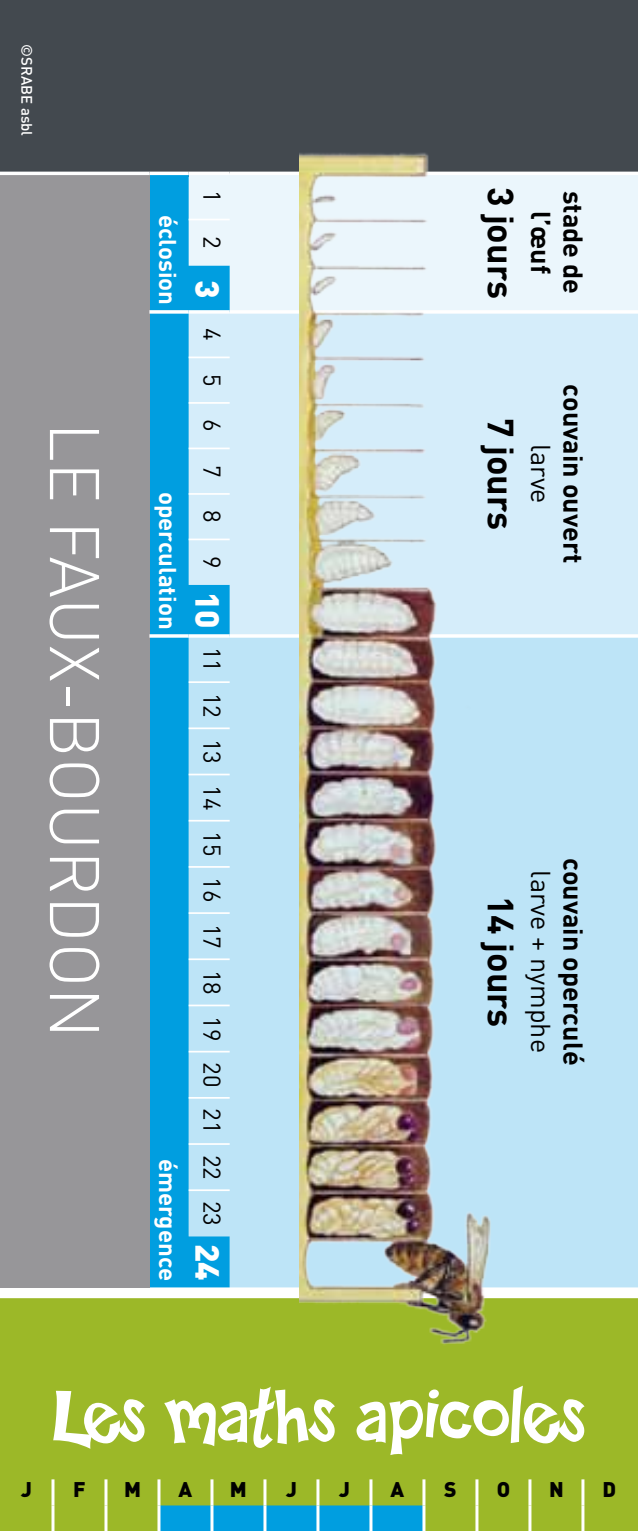
<style>
.page{position:relative;width:638px;height:1531px;background:#fff}
.page>*{position:absolute;margin:0;border:0;box-sizing:border-box;transform-origin:0 0}
.t1{font:84px "Happy Sans";color:#fff;scale:.96 1}
.t2{font:300 69px "DIN";color:#fff}
.t3{font:700 36px "DIN";color:#000}
.t4{font:700 27px/32.4px "DIN";color:#000;text-align:center}
.t5{font:27px "DIN";color:#000}
.t6{font:24px "DIN";color:#000}
.t7{font:700 24px "DIN";color:#fff}
.t8{font:900 21px "DIN";color:#000}
.t9{font:500 15px "DIN";color:#fff}
.s1{font-weight:900;font-size:33px;color:#fff}
</style>
<div class="page">
<div style="left:0;top:0;width:638px;height:207px;background:#43494f"></div>
<div style="left:0;top:1287px;width:638px;height:244px;background:#9cb828"></div>
<div style="left:230px;top:175px;width:408px;height:135px;background:#ebf6fc"></div>
<div style="left:230px;top:314px;width:408px;height:320px;background:#d5edfa"></div>
<div style="left:230px;top:638px;width:408px;height:649px;background:#bde4f7"></div>
<svg style="left:149px;top:175px;width:81px;height:1112px;background:#59bee9"></svg>
<div style="left:0;top:173px;width:149px;height:1114px;background:#979699"></div>
<hr style="left:189px;top:219px;width:41px;height:1px;background:#fff">
<hr style="left:189px;top:356px;width:41px;height:2px;background:#fff">
<hr style="left:189px;top:402px;width:41px;height:2px;background:#fff">
<hr style="left:189px;top:447px;width:41px;height:2px;background:#fff">
<hr style="left:189px;top:493px;width:41px;height:2px;background:#fff">
<hr style="left:189px;top:538px;width:41px;height:2px;background:#fff">
<hr style="left:189px;top:681px;width:41px;height:2px;background:#fff">
<hr style="left:189px;top:727px;width:41px;height:2px;background:#fff">
<hr style="left:189px;top:774px;width:41px;height:1px;background:#fff">
<hr style="left:189px;top:820px;width:41px;height:1px;background:#fff">
<hr style="left:189px;top:866px;width:41px;height:2px;background:#fff">
<hr style="left:189px;top:912px;width:41px;height:2px;background:#fff">
<hr style="left:189px;top:958px;width:41px;height:2px;background:#fff">
<hr style="left:189px;top:1004px;width:41px;height:2px;background:#fff">
<hr style="left:189px;top:1051px;width:41px;height:1px;background:#fff">
<hr style="left:189px;top:1097px;width:41px;height:2px;background:#fff">
<hr style="left:189px;top:1143px;width:41px;height:2px;background:#fff">
<hr style="left:189px;top:1189px;width:41px;height:2px;background:#fff">
<svg style="left:230px;top:313px;width:408px;height:1px"></svg>
<svg style="left:189px;top:310px;width:41px;height:4px"></svg>
<svg style="left:230px;top:637px;width:408px;height:1px"></svg>
<svg style="left:189px;top:634px;width:41px;height:4px"></svg>
<svg style="left:149px;top:634px;width:40px;height:4px"></svg>
<hr style="left:230px;top:172px;width:408px;height:3px;background:#fff">
<hr style="left:0;top:172px;width:149px;height:3px;background:#fff">
<svg style="left:149px;top:310px;width:40px;height:4px"></svg>
<hr style="left:189px;top:172px;width:41px;height:3px;background:#fff">
<hr style="left:149px;top:172px;width:40px;height:3px;background:#fff">
<img style="left:299px;top:153px;width:194px;height:1195px">
<div style="left:160px;top:1505px;width:262px;height:26px;background:#009ee0"></div>
<hr style="left:51px;top:1479px;width:3px;height:26px;background:#fff">
<hr style="left:104px;top:1479px;width:3px;height:26px;background:#fff">
<hr style="left:157px;top:1479px;width:3px;height:26px;background:#fff">
<hr style="left:210px;top:1479px;width:3px;height:26px;background:#fff">
<hr style="left:263px;top:1479px;width:3px;height:26px;background:#fff">
<hr style="left:316px;top:1479px;width:3px;height:26px;background:#fff">
<hr style="left:369px;top:1479px;width:3px;height:26px;background:#fff">
<hr style="left:422px;top:1479px;width:3px;height:26px;background:#fff">
<hr style="left:475px;top:1479px;width:3px;height:26px;background:#fff">
<hr style="left:528px;top:1479px;width:3px;height:26px;background:#fff">
<hr style="left:581px;top:1479px;width:3px;height:26px;background:#fff">
<hr style="left:51px;top:1505px;width:3px;height:26px;background:#fff">
<hr style="left:104px;top:1505px;width:3px;height:26px;background:#fff">
<hr style="left:157px;top:1505px;width:3px;height:26px;background:#fff">
<hr style="left:210px;top:1505px;width:3px;height:26px;background:#fff">
<hr style="left:263px;top:1505px;width:3px;height:26px;background:#fff">
<hr style="left:316px;top:1505px;width:3px;height:26px;background:#fff">
<hr style="left:369px;top:1505px;width:3px;height:26px;background:#fff">
<hr style="left:422px;top:1505px;width:3px;height:26px;background:#fff">
<hr style="left:475px;top:1505px;width:3px;height:26px;background:#fff">
<hr style="left:528px;top:1505px;width:3px;height:26px;background:#fff">
<hr style="left:581px;top:1505px;width:3px;height:26px;background:#fff">
<p class="t9" style="left:37px;top:44px;width:93px;rotate:90deg">©SRABE asbl</p>
<h2 class="t2" style="left:117px;top:422px;width:617px;rotate:90deg">Le faux-bourdon</h2>
<p class="t7" style="left:183px;top:215px;width:92px;rotate:90deg">éclosion</p>
<p class="t7" style="left:183px;top:492px;width:139px;rotate:90deg">operculation</p>
<p class="t7" style="left:183px;top:1159px;width:123px;rotate:90deg">émergence</p>
<p class="t6" style="left:227px;top:190px;width:14px;rotate:90deg">1</p>
<p class="t6" style="left:227px;top:236px;width:106px;rotate:90deg">2<span class="s1">3</span>4</p>
<p class="t6" style="left:227px;top:374px;width:14px;rotate:90deg">5</p>
<p class="t6" style="left:227px;top:419px;width:14px;rotate:90deg">6</p>
<p class="t6" style="left:227px;top:465px;width:14px;rotate:90deg">7</p>
<p class="t6" style="left:227px;top:510px;width:14px;rotate:90deg">8</p>
<p class="t6" style="left:227px;top:556px;width:726px;rotate:90deg">9 <span class="s1">10</span> 11 12 13 14 15 16 17 18 19 20 21 22 23 <span class="s1">24</span></p>
<h3 class="t3" style="left:524px;top:187px;width:114px;rotate:90deg">3 jours</h3>
<p class="t4" style="left:591px;top:191px;width:105px;rotate:90deg">stade de l’œuf</p>
<h3 class="t3" style="left:524px;top:418px;width:114px;rotate:90deg">7 jours</h3>
<p class="t5" style="left:558px;top:444px;width:61px;rotate:90deg">larve</p>
<p class="t4" style="left:591px;top:384px;width:180px;rotate:90deg">couvain ouvert</p>
<h3 class="t3" style="left:524px;top:896px;width:133px;rotate:90deg">14 jours</h3>
<p class="t5" style="left:558px;top:870px;width:184px;rotate:90deg">larve + nymphe</p>
<p class="t4" style="left:591px;top:858px;width:209px;rotate:90deg">couvain operculé</p>
<h1 class="t1" style="left:52px;top:1365px;width:557px">Les maths apicoles</h1>
<p class="t8" style="left:21px;top:1475px;width:12px">J</p>
<p class="t8" style="left:73px;top:1475px;width:14px">F</p>
<p class="t8" style="left:124px;top:1475px;width:18px">M</p>
<p class="t8" style="left:179px;top:1475px;width:15px">A</p>
<p class="t8" style="left:230px;top:1475px;width:18px">M</p>
<p class="t8" style="left:286px;top:1475px;width:12px">J</p>
<p class="t8" style="left:339px;top:1475px;width:12px">J</p>
<p class="t8" style="left:390px;top:1475px;width:15px">A</p>
<p class="t8" style="left:444px;top:1475px;width:14px">S</p>
<p class="t8" style="left:497px;top:1475px;width:15px">O</p>
<p class="t8" style="left:549px;top:1475px;width:16px">N</p>
<p class="t8" style="left:602px;top:1475px;width:15px">D</p>
</div>
